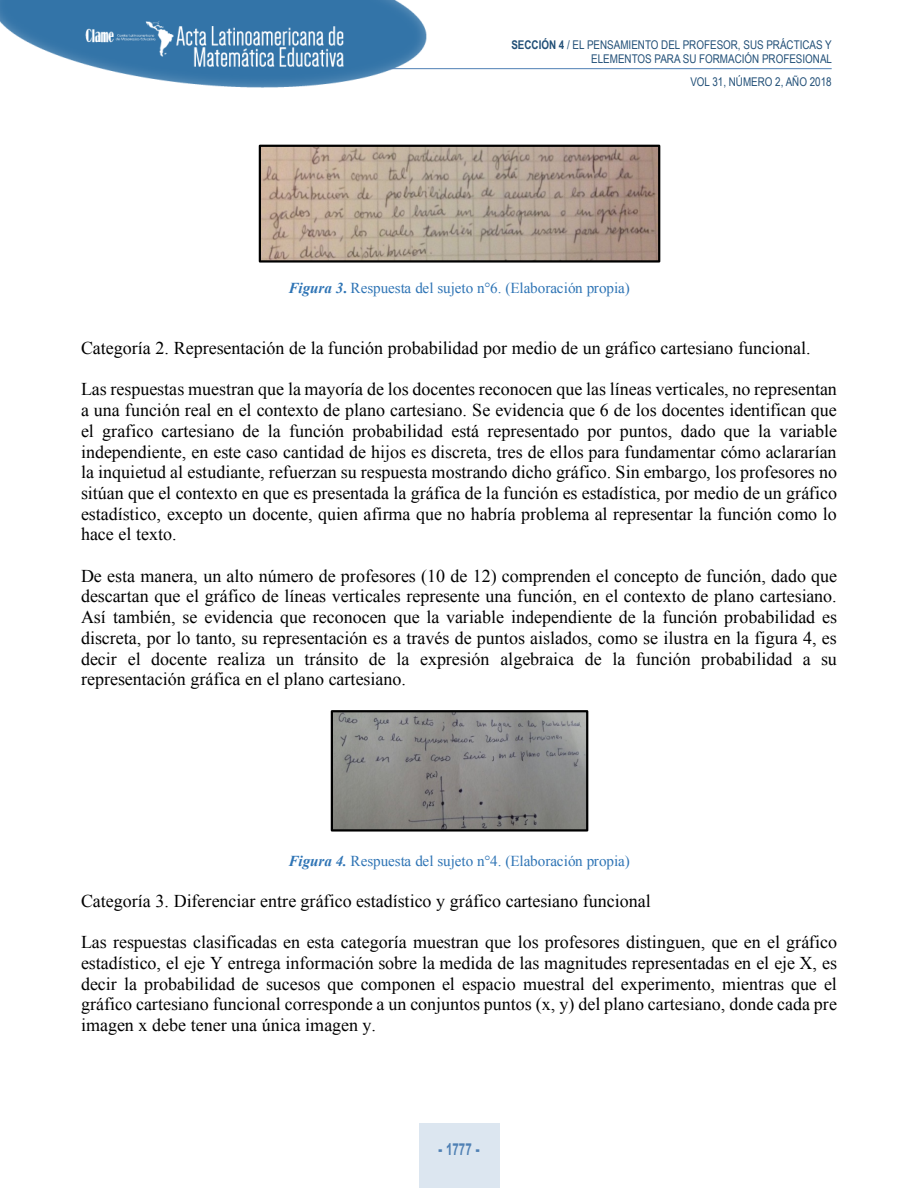
<style>
.page{position:relative;width:918px;height:1188px;background:#fff}
.page>*{position:absolute;margin:0;border:0;box-sizing:border-box;transform-origin:0 0}
.t1{font:18px/20.7px "Times New Roman";color:#000;text-align:justify}
.t2{font:700 16.5px "Arial";color:#4f80b4;scale:.7 1}
.t3{font:15.15px "Times New Roman";color:#2e74b5}
.t4{font:12px/14.4px "Arial Narrow";color:#214f77;text-align:right}
.s1{font-weight:700}
.s2{font-weight:700;font-style:italic}
.s3{font-weight:900}
</style>
<div class="page">
<img style="left:0;top:0;width:435px;height:88px">
<hr style="left:389px;top:68px;width:443px;height:1px;background:#4f80b4">
<div style="left:419px;top:1123px;width:80px;height:65px;background:#dce6f0"></div>
<img style="left:262px;top:148px;width:395px;height:112px">
<div style="left:259px;top:145px;width:401px;height:118px;border:2px solid #000"></div>
<img style="left:334px;top:713px;width:251px;height:116px">
<div style="left:331px;top:710px;width:257px;height:122px;border:2px solid #000"></div>
<p class="t4" style="left:511px;top:37px;width:322px"><span class="s1">SECCIÓN 4</span> / EL PENSAMIENTO DEL PROFESOR, SUS PRÁCTICAS Y<br>ELEMENTOS PARA SU FORMACIÓN PROFESIONAL</p>
<p class="t4" style="left:690px;top:75px;width:143px">VOL 31, NÚMERO 2, AÑO 2018</p>
<p class="t3" style="left:288px;top:279px;width:343px"><span class="s2">Figura 3</span><span class="s1">.</span> Respuesta del sujeto n°6. (Elaboración propia)</p>
<p class="t1" style="left:81px;top:338px;width:731px">Categoría 2. Representación de la función probabilidad por medio de un gráfico cartesiano funcional.</p>
<p class="t1" style="left:81px;top:379px;width:758px">Las respuestas muestran que la mayoría de los docentes reconocen que las líneas verticales, no representan a una función real en el contexto de plano cartesiano. Se evidencia que 6 de los docentes identifican que el grafico cartesiano de la función probabilidad está representado por puntos, dado que la variable independiente, en este caso cantidad de hijos es discreta, tres de ellos para fundamentar cómo aclararían la inquietud al estudiante, refuerzan su respuesta mostrando dicho gráfico. Sin embargo, los profesores no sitúan que el contexto en que es presentada la gráfica de la función es estadística, por medio de un gráfico estadístico, excepto un docente, quien afirma que no habría problema al representar la función como lo hace el texto.</p>
<p class="t1" style="left:81px;top:565px;width:758px">De esta manera, un alto número de profesores (10 de 12) comprenden el concepto de función, dado que descartan que el gráfico de líneas verticales represente una función, en el contexto de plano cartesiano.<br>Así también, se evidencia que reconocen que la variable independiente de la función probabilidad es discreta, por lo tanto, su representación es a través de puntos aislados, como se ilustra en la figura 4, es decir el docente realiza un tránsito de la expresión algebraica de la función probabilidad a su representación gráfica en el plano cartesiano.</p>
<p class="t3" style="left:288px;top:853px;width:343px"><span class="s2">Figura 4.</span> Respuesta del sujeto n°4. (Elaboración propia)</p>
<p class="t1" style="left:81px;top:891px;width:571px">Categoría 3. Diferenciar entre gráfico estadístico y gráfico cartesiano funcional</p>
<p class="t1" style="left:81px;top:932px;width:758px">Las respuestas clasificadas en esta categoría muestran que los profesores distinguen, que en el gráfico estadístico, el eje Y entrega información sobre la medida de las magnitudes representadas en el eje X, es decir la probabilidad de sucesos que componen el espacio muestral del experimento, mientras que el gráfico cartesiano funcional corresponde a un conjuntos puntos (x, y) del plano cartesiano, donde cada pre imagen x debe tener una única imagen y.</p>
<p class="t2" style="left:438px;top:1140px;width:60px"><span class="s3">-</span> 1777 <span class="s3">-</span></p>
</div>
